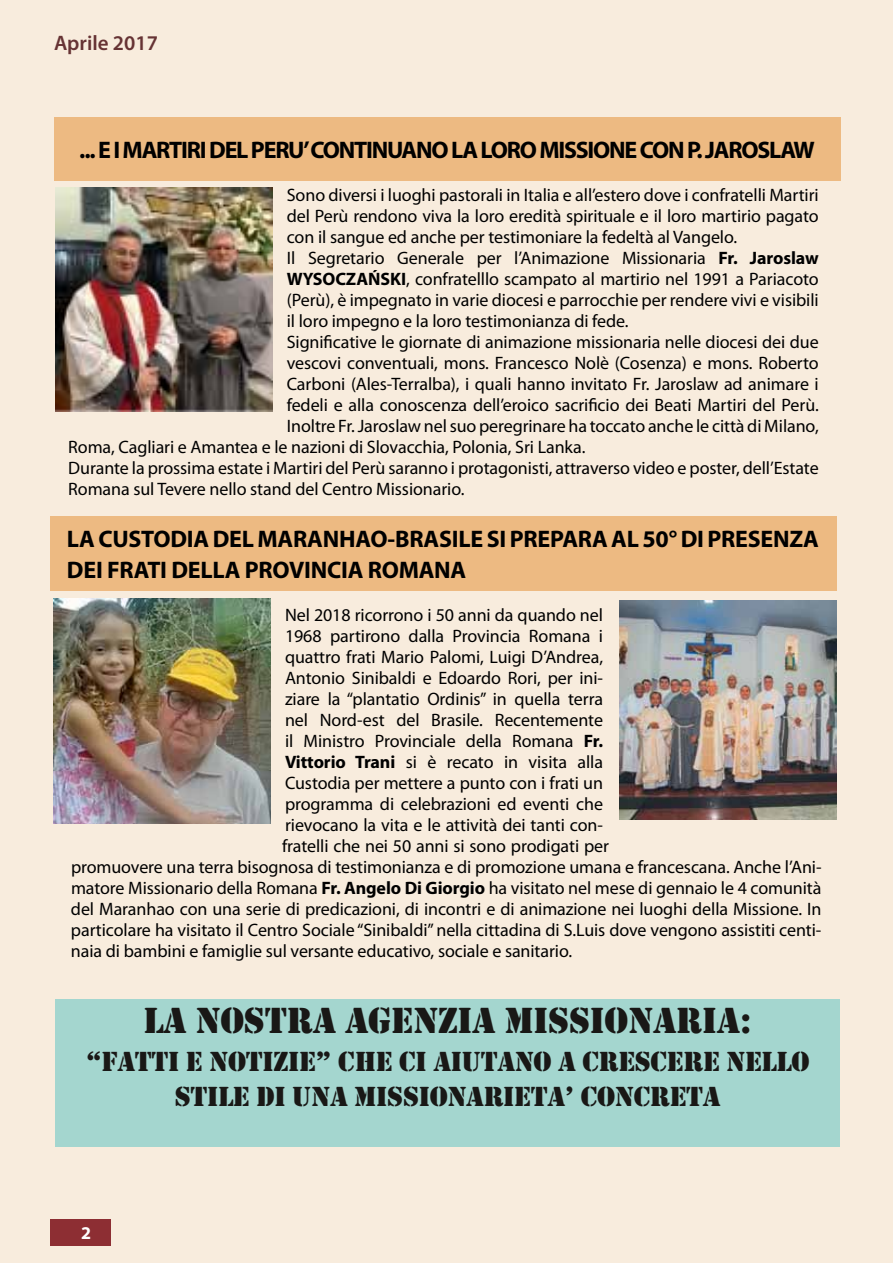
<style>
.page{position:relative;width:893px;height:1263px;background:#f8ecdd}
.page>*{position:absolute;margin:0;border:0;box-sizing:border-box;transform-origin:0 0}
.t1{font:37.5px "Stencil";letter-spacing:-.005em;color:#000}
.t2{font:28.5px/34.5px "Stencil";letter-spacing:-.01em;color:#000;text-align:center}
.t3{font:700 24px/30.8px "Myriad Pro";letter-spacing:-.01em;color:#000}
.t4{font:700 24px "Myriad Pro";letter-spacing:-.05em;color:#000}
.t5{font:600 21px "Myriad Pro";color:#663334}
.t6{font:18px "Myriad Pro";letter-spacing:-.005em;color:#000}
.t7{font:700 18px "Myriad Pro";color:#fff}
.s1{font-weight:700}
</style>
<div class="page">
<div style="left:54px;top:600px;width:785px;height:368px;background:#f8ecdd;border-radius:18px"></div>
<div style="left:51px;top:1219px;width:60px;height:26px;background:#8d2e33"></div>
<img style="left:53px;top:598px;width:217px;height:225px">
<img style="left:619px;top:600px;width:217px;height:219px">
<img style="left:55px;top:187px;width:217px;height:224px">
<div style="left:54px;top:117px;width:786px;height:63px;background:#edba82"></div>
<div style="left:50px;top:516px;width:786px;height:74px;background:#edba82"></div>
<div style="left:55px;top:999px;width:785px;height:147px;background:#a4d6cf"></div>
<p class="t5" style="left:54px;top:29px;width:105px">Aprile 2017</p>
<h3 class="t4" style="left:79px;top:134px;width:737px">... E I MARTIRI DEL PERU’CONTINUANO LA LORO MISSIONE CON P. JAROSLAW</h3>
<p class="t6" style="left:287px;top:184px;width:533px">Sono diversi i luoghi pastorali in Italia e all’estero dove i confratelli Martiri</p>
<p class="t6" style="left:287px;top:205px;width:533px">del Perù rendono viva la loro eredità spirituale e il loro martirio pagato</p>
<p class="t6" style="left:287px;top:226px;width:452px">con il sangue ed anche per testimoniare la fedeltà al Vangelo.</p>
<p class="t6" style="left:287px;top:247px;width:533px">Il Segretario Generale per l’Animazione Missionaria <span class="s1">Fr. Jaroslaw</span></p>
<p class="t6" style="left:287px;top:268px;width:533px"><span class="s1">WYSOCZAŃSKI</span>, confratelllo scampato al martirio nel 1991 a Pariacoto</p>
<p class="t6" style="left:287px;top:289px;width:533px">(Perù), è impegnato in varie diocesi e parrocchie per rendere vivi e visibili</p>
<p class="t6" style="left:287px;top:310px;width:343px">il loro impegno e la loro testimonianza di fede.</p>
<p class="t6" style="left:287px;top:331px;width:533px">Significative le giornate di animazione missionaria nelle diocesi dei due</p>
<p class="t6" style="left:287px;top:352px;width:533px">vescovi conventuali, mons. Francesco Nolè (Cosenza) e mons. Roberto</p>
<p class="t6" style="left:287px;top:373px;width:533px">Carboni (Ales-Terralba), i quali hanno invitato Fr. Jaroslaw ad animare i</p>
<p class="t6" style="left:287px;top:394px;width:533px">fedeli e alla conoscenza dell’eroico sacrificio dei Beati Martiri del Perù.</p>
<p class="t6" style="left:287px;top:415px;width:533px">Inoltre Fr. Jaroslaw nel suo peregrinare ha toccato anche le città di Milano,</p>
<p class="t6" style="left:68px;top:436px;width:519px">Roma, Cagliari e Amantea e le nazioni di Slovacchia, Polonia, Sri Lanka.</p>
<p class="t6" style="left:68px;top:457px;width:752px">Durante la prossima estate i Martiri del Perù saranno i protagonisti, attraverso video e poster, dell’Estate</p>
<p class="t6" style="left:68px;top:478px;width:398px">Romana sul Tevere nello stand del Centro Missionario.</p>
<h3 class="t3" style="left:67px;top:523px;width:753px">LA CUSTODIA DEL MARANHAO-BRASILE SI PREPARA AL 50° DI PRESENZA<br>DEI FRATI DELLA PROVINCIA ROMANA</h3>
<p class="t6" style="left:285px;top:604px;width:320px">Nel 2018 ricorrono i 50 anni da quando nel</p>
<p class="t6" style="left:285px;top:625px;width:320px">1968 partirono dalla Provincia Romana i</p>
<p class="t6" style="left:285px;top:646px;width:320px">quattro frati Mario Palomi, Luigi D’Andrea,</p>
<p class="t6" style="left:285px;top:667px;width:319px">Antonio Sinibaldi e Edoardo Rori, per ini-</p>
<p class="t6" style="left:285px;top:688px;width:320px">ziare la “plantatio Ordinis” in quella terra</p>
<p class="t6" style="left:285px;top:709px;width:320px">nel Nord-est del Brasile. Recentemente</p>
<p class="t6" style="left:285px;top:730px;width:320px">il Ministro Provinciale della Romana <span class="s1">Fr.</span></p>
<p class="t6" style="left:285px;top:751px;width:319px"><span class="s1">Vittorio Trani</span> si è recato in visita alla</p>
<p class="t6" style="left:285px;top:772px;width:319px">Custodia per mettere a punto con i frati un</p>
<p class="t6" style="left:285px;top:793px;width:319px">programma di celebrazioni ed eventi che</p>
<p class="t6" style="left:285px;top:814px;width:319px">rievocano la vita e le attività dei tanti con-</p>
<p class="t6" style="left:282px;top:835px;width:328px">fratelli che nei 50 anni si sono prodigati per</p>
<p class="t6" style="left:71px;top:856px;width:752px">promuovere una terra bisognosa di testimonianza e di promozione umana e francescana. Anche l’Ani-</p>
<p class="t6" style="left:71px;top:877px;width:752px">matore Missionario della Romana <span class="s1">Fr. Angelo Di Giorgio</span> ha visitato nel mese di gennaio le 4 comunità</p>
<p class="t6" style="left:71px;top:898px;width:752px">del Maranhao con una serie di predicazioni, di incontri e di animazione nei luoghi della Missione. In</p>
<p class="t6" style="left:71px;top:919px;width:752px">particolare ha visitato il Centro Sociale “Sinibaldi” nella cittadina di S.Luis dove vengono assistiti centi-</p>
<p class="t6" style="left:71px;top:940px;width:503px">naia di bambini e famiglie sul versante educativo, sociale e sanitario.</p>
<h1 class="t1" style="left:143px;top:998px;width:610px">LA NOSTRA AGENZIA MISSIONARIA:</h1>
<h2 class="t2" style="left:86px;top:1045px;width:725px">“FATTI E NOTIZIE” CHE CI AIUTANO A CRESCERE NELLO<br>STILE DI UNA MISSIONARIETA’ CONCRETA</h2>
<p class="t7" style="left:81px;top:1221px;width:11px">2</p>
</div>
